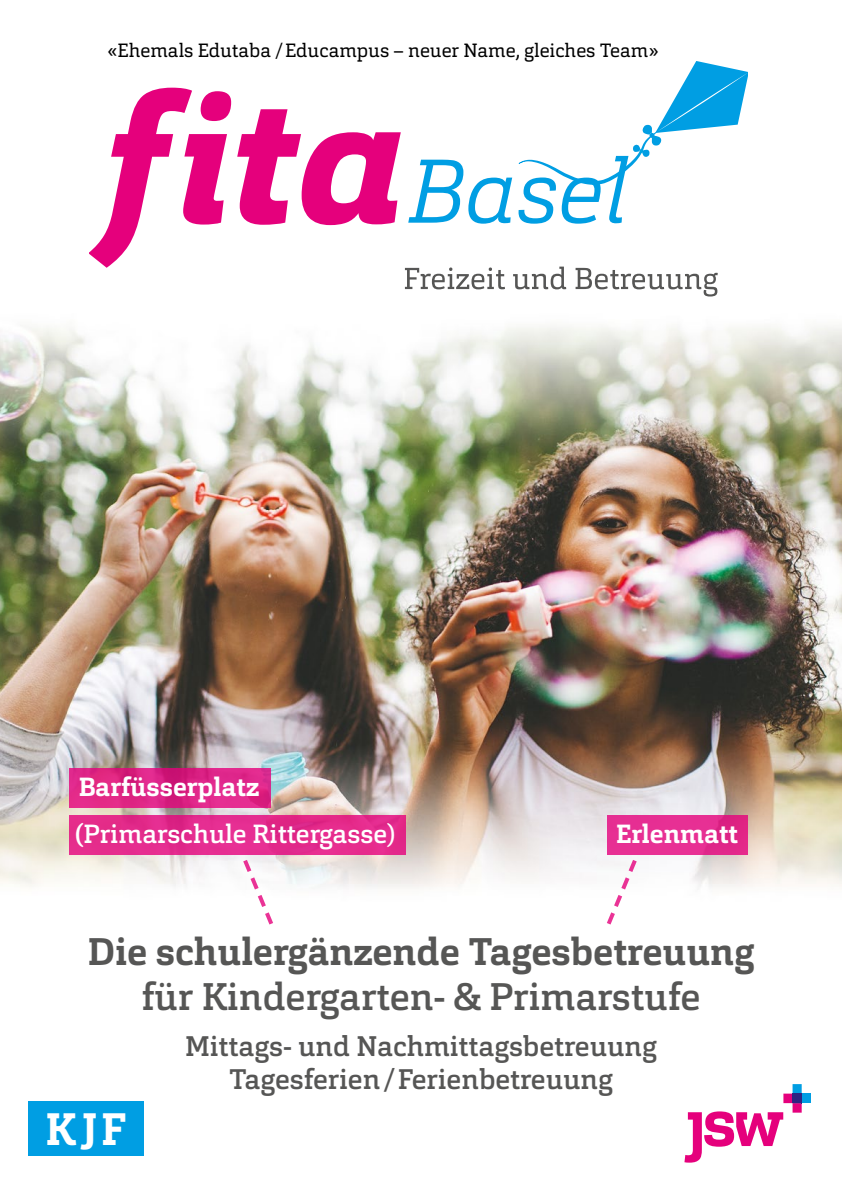
<style>
.page{position:relative;width:842px;height:1191px;background:#fff}
.page>*{position:absolute;margin:0;border:0;box-sizing:border-box;transform-origin:0 0}
.t1{font:700 45px "Cargan";color:#fff}
.t2{font:700 38px "Cargan";color:#565655}
.t3{font:500 38px "Cargan";color:#565655}
.t4{font:500 28px "Cargan";color:#565655}
.t5{font:500 26px "Cargan";color:#fff}
.t6{font:700 26px "Cargan";color:#fff}
.Lauftext{font:19px "Cargan";color:#000}
.s1{font-weight:700}
</style>
<div class="page">
<img style="left:2px;top:296px;width:838px;height:592px">
<svg style="left:684px;top:1084px;width:127px;height:78px"></svg>
<div style="left:792px;top:1093px;width:10px;height:10px;background:#2e2382"></div>
<svg style="left:89px;top:88px;width:312px;height:180px"></svg>
<svg style="left:408px;top:160px;width:104px;height:64px"></svg>
<svg style="left:518px;top:61px;width:230px;height:163px"></svg>
<svg style="left:405px;top:267px;width:100px;height:22px"></svg>
<svg style="left:513px;top:267px;width:53px;height:22px"></svg>
<svg style="left:576px;top:268px;width:142px;height:28px"></svg>
<svg style="left:69px;top:768px;width:201px;height:40px;background:#dd2486"></svg>
<div style="left:69px;top:815px;width:336px;height:39px;background:#e52c8d"></div>
<div style="left:607px;top:815px;width:141px;height:39px;background:linear-gradient(to right,#e93397,#e12789)"></div>
<svg style="left:603px;top:855px;width:37px;height:70px"></svg>
<svg style="left:240px;top:855px;width:36px;height:70px"></svg>
<div style="left:28px;top:1101px;width:116px;height:55px;background:#009ee3"></div>
<p class="Lauftext" style="left:108px;top:39px;width:552px">«Ehemals Edutaba / Educampus – neuer Name, gleiches Team»</p>
<p class="t6" style="left:79px;top:770px;width:182px">Barfüsserplatz</p>
<p class="t5" style="left:75px;top:817px;width:322px"><span class="s1">(</span>Primarschule Rittergasse)</p>
<p class="t6" style="left:616px;top:817px;width:123px">Erlenmatt</p>
<p class="t2" style="left:88px;top:927px;width:668px">Die schulergänzende Tagesbetreuung</p>
<p class="t3" style="left:141px;top:972px;width:561px">für Kindergarten- &amp; Primarstufe</p>
<p class="t4" style="left:185px;top:1028px;width:473px">Mittags- und Nachmittagsbetreuung</p>
<p class="t4" style="left:229px;top:1061px;width:385px">Tagesferien / Ferienbetreuung</p>
<p class="t1" style="left:45px;top:1100px;width:83px">KJF</p>
</div>
